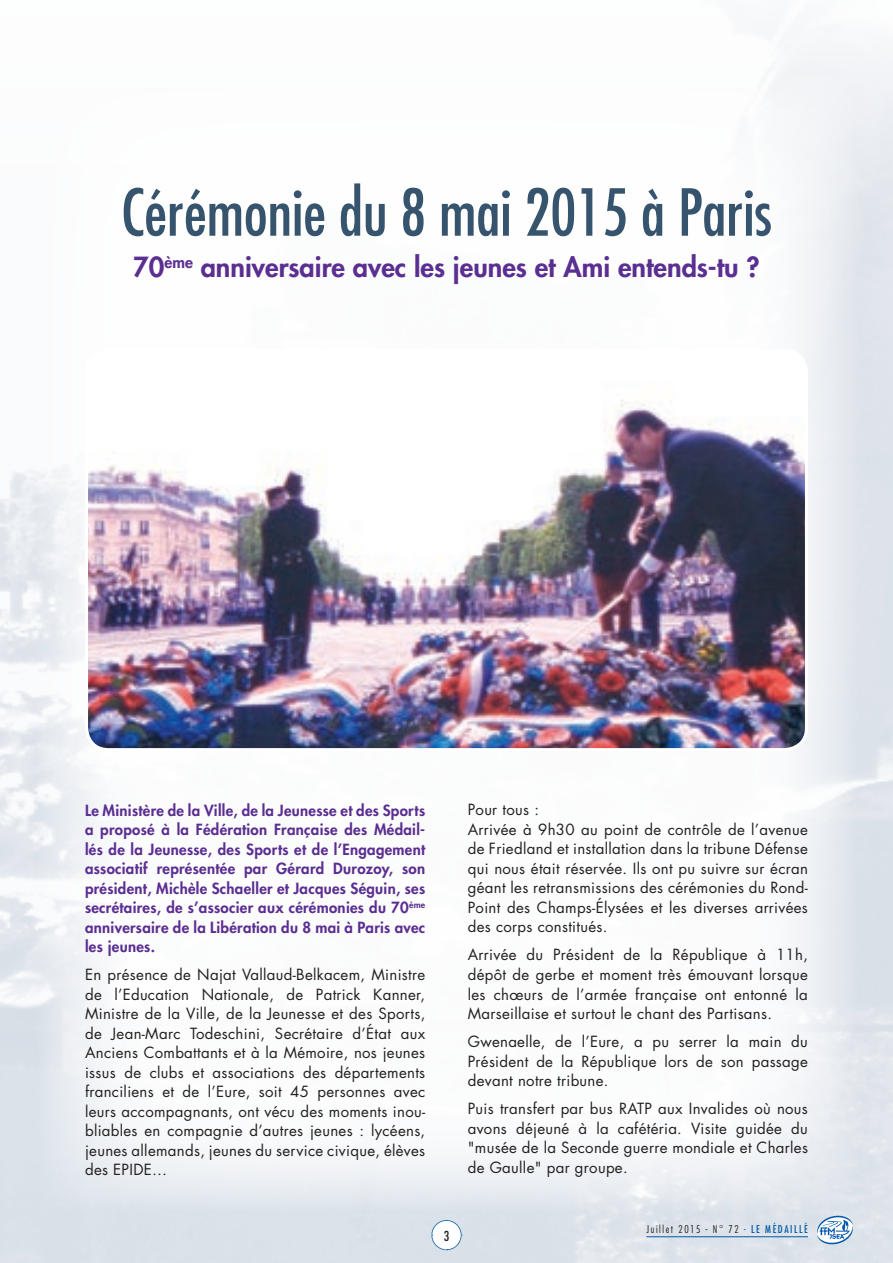
<style>
.page{position:relative;width:893px;height:1263px;background:#fff}
.page>*{position:absolute;margin:0;border:0;box-sizing:border-box;transform-origin:0 0}
.t1{font:condensed 63px "Futura";color:#36546e}
.t2{font:800 27px "Futura";color:#5b2e91}
.t3{font:15px/19.5px "Futura";letter-spacing:.02em;color:#231f20;text-align:justify}
.t4{font:800 15px/19.5px "Futura";letter-spacing:.02em;color:#5b2e91;text-align:justify}
.t5{font:condensed 13.5px "Futura";color:#231f20}
.t6{font:300 condensed 10.5px "Futura";letter-spacing:.15em;color:#231f20}
.s1{color:#0159a3}
.s2{font-weight:400;color:#0159a3}
</style>
<div class="page">
<img style="left:87px;top:350px;width:719px;height:400px">
<div style="left:85px;top:349px;width:723px;height:402px;border:3px solid #fff;border-radius:22px"></div>
<svg style="left:816px;top:1214px;width:38px;height:32px"></svg>
<hr style="left:646px;top:1236px;width:162px;height:1px;background:#0159a3">
<svg style="left:431px;top:1220px;width:31px;height:30px"></svg>
<h1 class="t1" style="left:121px;top:173px;width:652px">Cérémonie du 8 mai 2015 à Paris</h1>
<h2 class="t2" style="left:133px;top:249px;width:628px">70<sup>ème</sup> anniversaire avec les jeunes et Ami entends-tu ?</h2>
<p class="t4" style="left:85px;top:800px;width:342px">Le Ministère de la Ville, de la Jeunesse et des Sports a proposé à la Fédération Française des Médail&shy;lés de la Jeunesse, des Sports et de l’Engagement associatif représentée par Gérard Durozoy, son président, Michèle Schaeller et Jacques Séguin, ses secrétaires, de s’associer aux cérémonies du 70<sup>ème </sup>anniversaire de la Libération du 8 mai à Paris avec les jeunes.</p>
<p class="t3" style="left:85px;top:965px;width:342px">En présence de Najat Vallaud-Belkacem, Ministre de l’Education Nationale, de Patrick Kanner, Ministre de la Ville, de la Jeunesse et des Sports, de Jean-Marc Todeschini, Secrétaire d’État aux Anciens Combattants et à la Mémoire, nos jeunes issus de clubs et associations des départements franciliens et de l’Eure, soit 45 personnes avec leurs accompagnants, ont vécu des moments inou&shy;bliables en compagnie d’autres jeunes : lycéens, jeunes allemands, jeunes du service civique, élèves des EPIDE…</p>
<p class="t5" style="left:444px;top:1227px;width:7px">3</p>
<p class="t3" style="left:468px;top:800px;width:342px;text-align:left">Pour tous :<br>Arrivée à 9h30 au point de contrôle de l’avenue de Friedland et installation dans la tribune Défense qui nous était réservée. Ils ont pu suivre sur écran géant les retransmissions des cérémonies du Rond-Point des Champs-Élysées et les diverses arrivées des corps constitués.</p>
<p class="t3" style="left:468px;top:945px;width:342px">Arrivée du Président de la République à 11h, dépôt de gerbe et moment très émouvant lorsque les chœurs de l’armée française ont entonné la Marseillaise et surtout le chant des Partisans.</p>
<p class="t3" style="left:468px;top:1031px;width:342px">Gwenaelle, de l’Eure, a pu serrer la main du Président de la République lors de son passage devant notre tribune.</p>
<p class="t3" style="left:468px;top:1098px;width:342px">Puis transfert par bus RATP aux Invalides où nous avons déjeuné à la cafétéria. Visite guidée du "musée de la Seconde guerre mondiale et Charles de Gaulle" par groupe.</p>
<p class="t6" style="left:646px;top:1223px;width:163px">Juillet 2015 - N° 72 <span class="s1">-</span> <span class="s2">LE MÉDAILLÉ</span></p>
</div>
